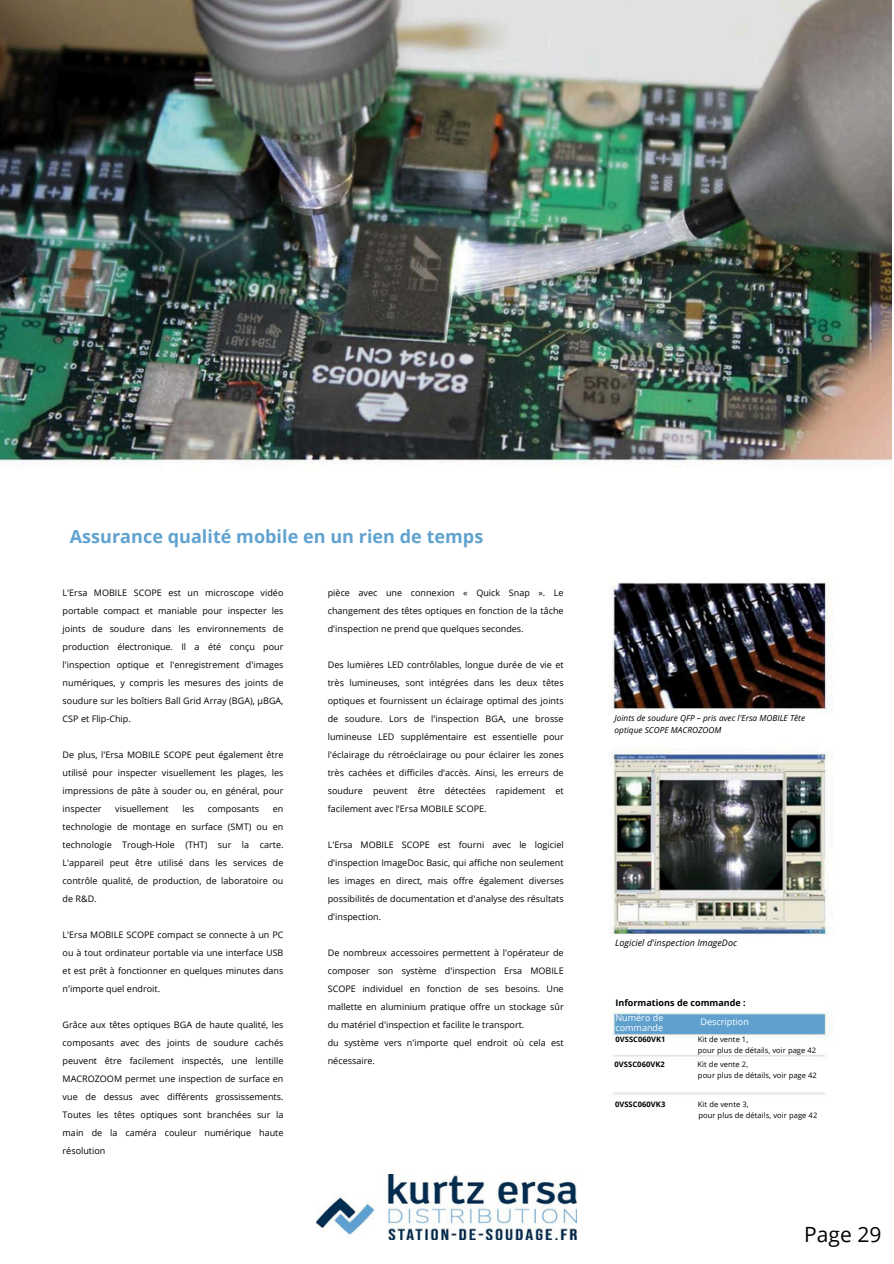
<style>
.page{position:relative;width:894px;height:1264px;background:#fff}
.page>*{position:absolute;margin:0;border:0;box-sizing:border-box;transform-origin:0 0}
.t1{font:21px "Open Sans";color:#000}
.t2{font:700 18px "Open Sans";color:#60a2d0}
.t3{font:9px/18px "Open Sans";color:#000;text-align:justify}
.t4{font:italic 9px "Open Sans";letter-spacing:.005em;color:#000}
.t5{font:9px/9.8px "Open Sans";color:#fff}
.t6{font:700 9px "Open Sans";color:#000}
.t7{font:italic 8.25px/12.5px "Open Sans";color:#000}
.t8{font:7.5px "Open Sans";letter-spacing:.01em;color:#000}
.t9{font:700 7.5px "Open Sans";letter-spacing:.01em;color:#000}
</style>
<div class="page">
<img style="left:0;top:0;width:891px;height:1095px">
<img style="left:317px;top:1174px;width:259px;height:65px">
<p class="t2" style="left:70px;top:523px;width:415px">Assurance qualité mobile en un rien de temps</p>
<p class="t3" style="left:63px;top:583px;width:222px">L'Ersa MOBILE SCOPE est un microscope vidéo portable compact et maniable pour inspecter les joints de soudure dans les environnements de production électronique. Il a été conçu pour l'inspection optique et l'enregistrement d'images numériques, y compris les mesures des joints de soudure sur les boîtiers Ball Grid Array (BGA), µBGA, CSP et Flip-Chip.</p>
<h4 class="t3" style="left:63px;top:745px;width:222px">De plus, l'Ersa MOBILE SCOPE peut également être utilisé pour inspecter visuellement les plages, les impressions de pâte à souder ou, en général, pour inspecter</h4>
<h4 class="t3" style="left:115px;top:799px;width:55px">visuellement</h4>
<h4 class="t3" style="left:182px;top:799px;width:13px">les</h4>
<h4 class="t3" style="left:208px;top:799px;width:53px">composants</h4>
<h4 class="t3" style="left:63px;top:799px;width:222px;text-indent:210px">en technologie de montage en surface (SMT) ou en technologie Trough-Hole (THT) sur la carte.<br>L'appareil peut être utilisé dans les services de contrôle qualité, de production, de laboratoire ou de R&amp;D.</h4>
<h4 class="t3" style="left:63px;top:925px;width:222px">L'Ersa MOBILE SCOPE compact se connecte à un PC ou à tout ordinateur portable via une interface USB et est prêt à fonctionner en quelques minutes dans n'importe quel endroit.</h4>
<h4 class="t3" style="left:63px;top:1015px;width:222px">Grâce aux têtes optiques BGA de haute qualité, les composants avec des joints de soudure cachés peuvent être facilement inspectés, une lentille MACROZOOM permet une inspection de surface en vue de dessus avec différents grossissements.<br>Toutes les têtes optiques sont branchées sur la main de la caméra couleur numérique haute résolution</h4>
<h4 class="t3" style="left:327px;top:583px;width:237px">pièce avec une connexion « Quick Snap ». Le changement des têtes optiques en fonction de la tâche d'inspection ne prend que quelques secondes.</h4>
<h4 class="t3" style="left:327px;top:655px;width:237px">Des lumières LED contrôlables, longue durée de vie et très lumineuses, sont intégrées dans les deux têtes optiques et fournissent un éclairage optimal des joints de soudure. Lors de l'inspection BGA, une brosse lumineuse LED supplémentaire est essentielle pour l'éclairage du rétroéclairage ou pour éclairer les zones très cachées et difficiles d'accès. Ainsi, les erreurs de soudure peuvent être détectées rapidement et facilement avec l'Ersa MOBILE SCOPE.</h4>
<h4 class="t3" style="left:327px;top:835px;width:237px">L'Ersa MOBILE SCOPE est fourni avec le logiciel d'inspection ImageDoc Basic, qui affiche non seulement les images en direct, mais offre également diverses possibilités de documentation et d'analyse des résultats d'inspection.</h4>
<h3 class="t3" style="left:327px;top:943px;width:237px;text-align:left">De nombreux accessoires permettent à l'opérateur de composer son système d'inspection Ersa MOBILE SCOPE individuel en fonction de ses besoins. Une mallette en aluminium pratique offre un stockage sûr du matériel d'inspection et facilite le transport.<br>du système vers n'importe quel endroit où cela est nécessaire.</h3>
<p class="t7" style="left:614px;top:711px;width:192px">Joints de soudure QFP – pris avec l'Ersa MOBILE Tête optique SCOPE MACROZOOM</p>
<h4 class="t4" style="left:615px;top:936px;width:123px">Logiciel d'inspection ImageDoc</h4>
<h4 class="t6" style="left:615px;top:996px;width:132px">Informations de commande :</h4>
<p class="t5" style="left:615px;top:1012px;width:49px">Numéro de commande</p>
<p class="t5" style="left:700px;top:1016px;width:50px">Description</p>
<p class="t9" style="left:615px;top:1034px;width:52px">0VSSC060VK1</p>
<p class="t8" style="left:697px;top:1034px;width:52px">Kit de vente 1,</p>
<h4 class="t8" style="left:697px;top:1045px;width:120px">pour plus de détails, voir page 42</h4>
<h4 class="t9" style="left:614px;top:1058px;width:52px">0VSSC060VK2</h4>
<h4 class="t8" style="left:697px;top:1058px;width:52px">Kit de vente 2,</h4>
<h4 class="t8" style="left:697px;top:1070px;width:120px">pour plus de détails, voir page 42</h4>
<h4 class="t9" style="left:615px;top:1098px;width:52px">0VSSC060VK3</h4>
<h4 class="t8" style="left:697px;top:1098px;width:52px">Kit de vente 3,</h4>
<p class="t8" style="left:698px;top:1110px;width:120px">pour plus de détails, voir page 42</p>
<h1 class="t1" style="left:804px;top:1219px;width:79px">Page 29</h1>
</div>
